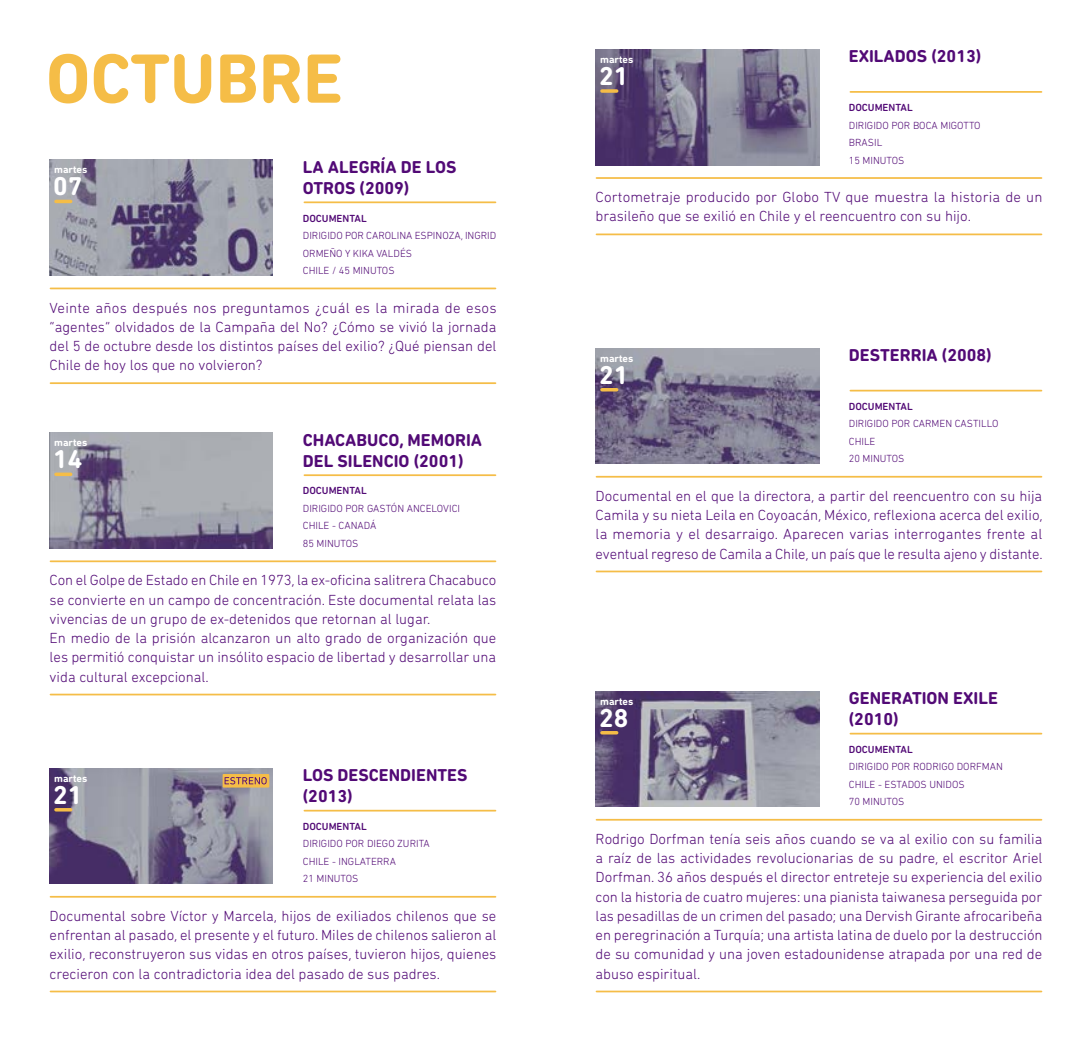
<style>
.page{position:relative;width:1092px;height:1042px;background:#fff}
.page>*{position:absolute;margin:0;border:0;box-sizing:border-box;transform-origin:0 0}
.t1{font:700 70.88px "DIN Next Rounded LT Pro";color:#f5bd47}
.t2{font:700 26.25px "DIN Next Rounded LT Pro";color:#fff}
.t3{font:700 17.5px/21px "DIN Next Rounded LT Pro";color:#520a76}
.t4{font:300 14.88px/19.2px "DIN Next Rounded LT Pro";color:#520a76;text-align:justify}
.t5{font:300 10.5px/17.5px "DIN Next Rounded LT Pro";color:#520a76}
.t6{font:500 10.5px "DIN Next Rounded LT Pro";color:#520a76}
.t7{font:700 10.5px "DIN Next Rounded LT Pro";color:#fff}
</style>
<div class="page">
<img style="left:595px;top:49px;width:224px;height:116px">
<img style="left:595px;top:348px;width:224px;height:116px">
<img style="left:595px;top:691px;width:224px;height:116px">
<img style="left:50px;top:160px;width:223px;height:115px">
<img style="left:50px;top:433px;width:223px;height:115px">
<img style="left:50px;top:768px;width:223px;height:116px">
<hr style="left:850px;top:91px;width:191px;height:2px;background:#f5bd47">
<hr style="left:850px;top:390px;width:191px;height:1px;background:#f5bd47">
<hr style="left:850px;top:733px;width:191px;height:1px;background:#f5bd47">
<hr style="left:596px;top:177px;width:445px;height:2px;background:#f5bd47">
<hr style="left:596px;top:476px;width:445px;height:2px;background:#f5bd47">
<hr style="left:596px;top:819px;width:445px;height:1px;background:#f5bd47">
<hr style="left:596px;top:233px;width:445px;height:2px;background:#f5bd47">
<hr style="left:596px;top:570px;width:445px;height:2px;background:#f5bd47">
<hr style="left:596px;top:990px;width:445px;height:2px;background:#f5bd47">
<svg style="left:602px;top:89px;width:14px;height:4px"></svg>
<hr style="left:602px;top:388px;width:14px;height:3px;background:#f5bd47">
<hr style="left:602px;top:731px;width:14px;height:3px;background:#f5bd47">
<hr style="left:304px;top:201px;width:191px;height:2px;background:#f5bd47">
<hr style="left:50px;top:288px;width:445px;height:1px;background:#f5bd47">
<hr style="left:50px;top:382px;width:445px;height:2px;background:#f5bd47">
<hr style="left:56px;top:200px;width:15px;height:3px;background:#f5bd47">
<hr style="left:304px;top:474px;width:191px;height:2px;background:#f5bd47">
<hr style="left:50px;top:560px;width:445px;height:2px;background:#f5bd47">
<hr style="left:50px;top:694px;width:445px;height:1px;background:#f5bd47">
<svg style="left:56px;top:472px;width:15px;height:4px"></svg>
<hr style="left:304px;top:810px;width:191px;height:1px;background:#f5bd47">
<hr style="left:50px;top:896px;width:445px;height:1px;background:#f5bd47">
<hr style="left:50px;top:990px;width:445px;height:2px;background:#f5bd47">
<hr style="left:56px;top:808px;width:15px;height:3px;background:#f5bd47">
<div style="left:222px;top:774px;width:47px;height:13px;background:#f5bd47;border:2px solid #f5bd47"></div>
<svg style="left:224px;top:777px;width:42px;height:7px"></svg>
<h1 class="t1" style="left:46px;top:37px;width:299px">OCTUBRE</h1>
<p class="t3" style="left:303px;top:156px;width:155px">LA ALEGRÍA DE LOS<br>OTROS (2009)</p>
<p class="t6" style="left:303px;top:212px;width:59px">DOCUMENTAL</p>
<p class="t5" style="left:303px;top:227px;width:169px">Dirigido por Carolina Espinoza, Ingr</p>
<p class="t5" style="left:487px;top:227px;width:9px">id</p>
<p class="t5" style="left:303px;top:244px;width:8px">Orme</p>
<p class="t7" style="left:54px;top:164px;width:35px">martes</p>
<h2 class="t2" style="left:53px;top:171px;width:31px">07</h2>
<p class="t5" style="left:303px;top:244px;width:109px;text-indent:27px">ño y Kika Valdés<br>Chile / 45 minutos</p>
<p class="t4" style="left:50px;top:298px;width:448px">Veinte años después nos preguntamos ¿cuál es la mirada de esos “agentes” olvidados de la Campaña del No? ¿Cómo se vivió la jornada del 5 de octubre desde los distintos países del exilio? ¿Qué piensan del Chile de hoy los que no volvieron?</p>
<p class="t3" style="left:303px;top:429px;width:129px">CHACABUCO, Memoria del</p>
<p class="t7" style="left:54px;top:437px;width:35px">martes</p>
<h2 class="t2" style="left:53px;top:444px;width:31px">14</h2>
<p class="t3" style="left:337px;top:450px;width:10px">silencio</p>
<p class="t3" style="left:414px;top:450px;width:51px">(2001)</p>
<p class="t6" style="left:303px;top:485px;width:59px">DOCUMENTAL</p>
<p class="t5" style="left:303px;top:499px;width:117px">Dirigido por Gastón Ancel</p>
<p class="t5" style="left:437px;top:499px;width:25px">ovici</p>
<p class="t5" style="left:303px;top:517px;width:49px">Chile - Canad</p>
<p class="t5" style="left:370px;top:517px;width:8px">á</p>
<p class="t5" style="left:303px;top:534px;width:56px">85 minutos</p>
<p class="t4" style="left:50px;top:570px;width:448px;text-align:left">Con el Golpe de Estado en Chile en 1973, la ex-oficina salitrera Chacabuco se convierte en un campo de concentración. Este documental relata las vivencias de un grupo de ex-detenidos que retornan al lugar.<br>En medio de la prisión alcanzaron un alto grado de organización que les permitió conquistar un insólito espacio de libertad y desarrollar una vida cultural excepcional.</p>
<p class="t3" style="left:303px;top:765px;width:166px">LOS DESCENDIENTES (2013)</p>
<p class="t6" style="left:303px;top:820px;width:59px">DOCUMENTAL</p>
<p class="t5" style="left:303px;top:835px;width:123px">Dirigido por Diego Zurita<br>Chile - Inglaterra<br>21 minutos</p>
<p class="t4" style="left:50px;top:906px;width:448px">Documental sobre Víctor y Marcela, hijos de exiliados chilenos que se enfrentan al pasado, el presente y el futuro. Miles de chilenos salieron al exilio, reconstruyeron sus vidas en otros países, tuvieron hijos, quienes crecieron con la contradictoria idea del pasado de sus padres.</p>
<p class="t7" style="left:54px;top:772px;width:35px">martes</p>
<h2 class="t2" style="left:53px;top:779px;width:31px">21</h2>
<p class="t7" style="left:600px;top:53px;width:35px">martes</p>
<h2 class="t2" style="left:599px;top:60px;width:31px">21</h2>
<p class="t3" style="left:848px;top:46px;width:134px">EXILADOS (2013)</p>
<p class="t6" style="left:848px;top:101px;width:59px">DOCUMENTAL</p>
<p class="t5" style="left:848px;top:116px;width:133px">Dirigido por Boca Migotto<br>Bras</p>
<p class="t5" style="left:848px;top:134px;width:56px;text-align:center">il<br>15 minutos</p>
<p class="t4" style="left:595px;top:187px;width:448px">Cortometraje producido por Globo TV que muestra la historia de un brasileño que se exilió en Chile y el reencuentro con su hijo.</p>
<p class="t7" style="left:600px;top:352px;width:35px">martes</p>
<h2 class="t2" style="left:599px;top:359px;width:31px">21</h2>
<p class="t3" style="left:848px;top:345px;width:144px">DESTERRIA (2008)</p>
<p class="t6" style="left:848px;top:400px;width:59px">DOCUMENTAL</p>
<p class="t5" style="left:848px;top:415px;width:78px">Dirigido por Carmen</p>
<p class="t5" style="left:954px;top:415px;width:45px">Castillo</p>
<p class="t5" style="left:848px;top:432px;width:56px">Chile<br>20 m inutos</p>
<p class="t4" style="left:595px;top:486px;width:448px">Documental en el que la directora, a partir del reencuentro con su hija Camila y su nieta Leila en Coyoacán, México, reflexiona acerca del exilio, la memoria y el desarraigo. Aparecen varias interrogantes frente al eventual regreso de Camila a Chile, un país que le resulta ajeno y distante.</p>
<p class="t7" style="left:600px;top:695px;width:35px">martes</p>
<h2 class="t2" style="left:599px;top:702px;width:31px">28</h2>
<p class="t3" style="left:848px;top:688px;width:151px">GENERATION EXILE (2010)</p>
<p class="t6" style="left:848px;top:743px;width:59px">DOCUMENTAL</p>
<p class="t5" style="left:848px;top:758px;width:129px">Dirigido por Rodrigo Dorfman<br>Chile - Estad</p>
<p class="t5" style="left:914px;top:775px;width:51px">os Unidos</p>
<p class="t5" style="left:848px;top:793px;width:56px">70 m in utos</p>
<p class="t4" style="left:595px;top:829px;width:448px">Rodrigo Dorfman tenía seis años cuando se va al exilio con su familia a raíz de las actividades revolucionarias de su padre, el escritor Ariel Dorfman. 36 años después el director entreteje su experiencia del exilio con la historia de cuatro mujeres: una pianista taiwanesa perseguida por las pesadillas de un crimen del pasado; una Dervish Girante afrocaribeña en peregrinación a Turquía; una artista latina de duelo por la destrucción de su comunidad y una joven estadounidense atrapada por una red de abuso espiritual.</p>
</div>
